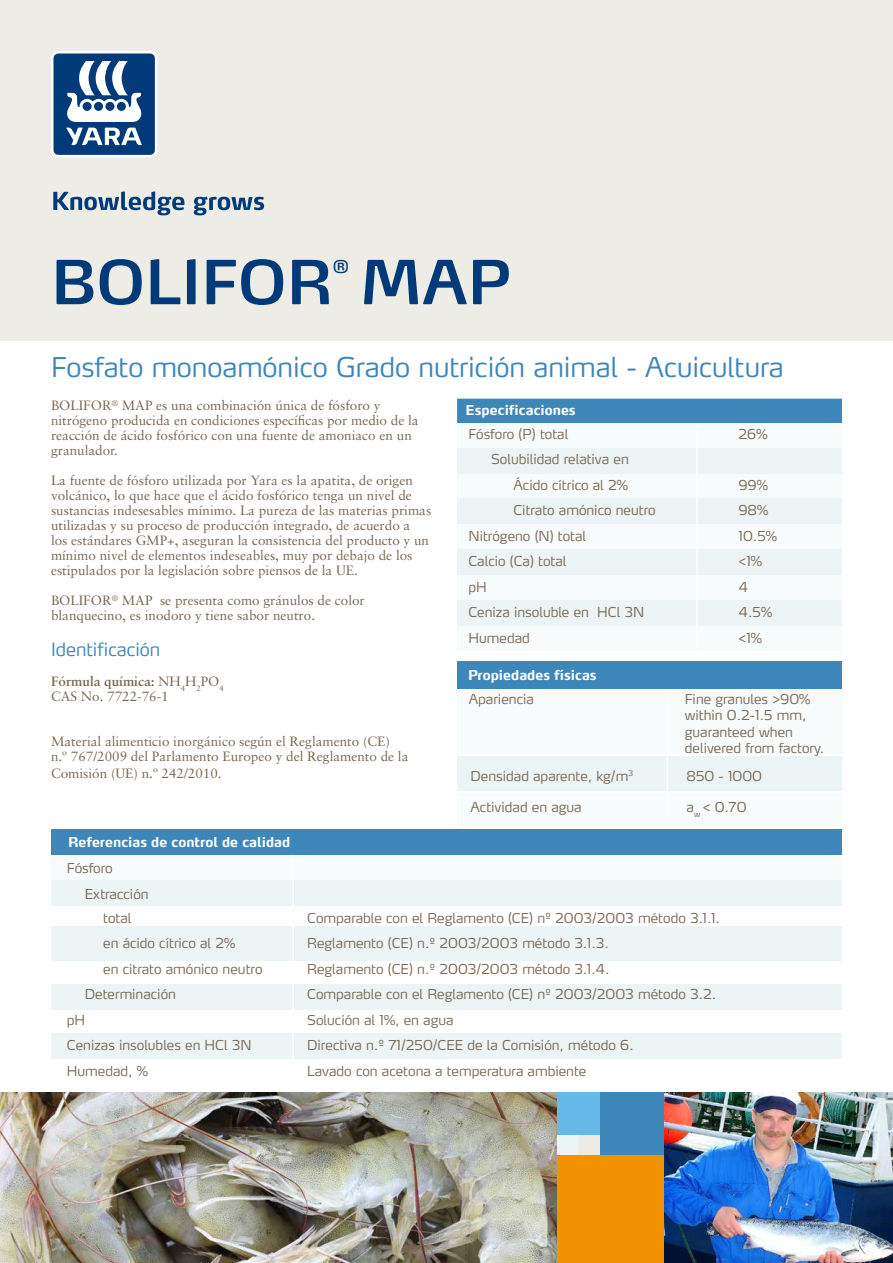
<style>
.page{position:relative;width:893px;height:1263px;background:#fff}
.page>*{position:absolute;margin:0;border:0;box-sizing:border-box;transform-origin:0 0}
.t1{font:600 60px "Yara Max LF";color:#003a78}
.t2{font:300 27px "Yara Max LF";color:#3e87bb}
.t3{font:300 18px "Yara Max LF";color:#3e87bb}
.t4{font:600 17.55px "Yara Max LF";color:#003a78}
.t5{font:13.5px/15px "Sabon LT Pro";color:#796956}
.t6{font:300 13.5px/16.2px "Yara Max LF";color:#796956}
.t7{font:700 13.5px "Yara Max LF";color:#fff}
.t8{font:700 13.5px "Sabon LT Pro";color:#796956}
.s1{font-weight:400}
</style>
<div class="page">
<div style="left:0;top:0;width:893px;height:340px;background:#edece5"></div>
<svg style="left:53px;top:191px;width:211px;height:24px"></svg>
<svg style="left:51px;top:51px;width:106px;height:106px;background:#597fa7"></svg>
<img style="left:0;top:1092px;width:558px;height:171px">
<img style="left:664px;top:1092px;width:229px;height:171px">
<div style="left:457px;top:399px;width:385px;height:25px;background:#3e87bb;border:2px solid #3e87bb"></div>
<div style="left:457px;top:424px;width:385px;height:25px;background:#f8fbfb"></div>
<div style="left:457px;top:474px;width:385px;height:25px;background:#f8fbfb"></div>
<div style="left:457px;top:524px;width:385px;height:25px;background:#f8fbfb"></div>
<div style="left:457px;top:575px;width:385px;height:25px;background:#f8fbfb"></div>
<div style="left:457px;top:625px;width:384px;height:26px;background:#f8fbfb"></div>
<div style="left:457px;top:448px;width:385px;height:26px;background:#edf4f5"></div>
<div style="left:457px;top:498px;width:385px;height:26px;background:#edf4f5"></div>
<div style="left:457px;top:549px;width:385px;height:26px;background:#edf4f5"></div>
<div style="left:457px;top:600px;width:385px;height:25px;background:#edf4f5"></div>
<hr style="left:696px;top:424px;width:2px;height:227px;background:#fff">
<div style="left:558px;top:1135px;width:21px;height:21px;background:#edf4f5"></div>
<div style="left:579px;top:1135px;width:21px;height:21px;background:#edece5"></div>
<div style="left:558px;top:1092px;width:42px;height:43px;background:#67b9e8"></div>
<div style="left:600px;top:1092px;width:64px;height:64px;background:#3e87bb"></div>
<div style="left:558px;top:1156px;width:106px;height:107px;background:#f39200"></div>
<div style="left:51px;top:855px;width:790px;height:25px;background:#f8fbfb"></div>
<div style="left:51px;top:829px;width:790px;height:26px;background:#3e87bb"></div>
<div style="left:51px;top:880px;width:791px;height:25px;background:#edf4f5"></div>
<div style="left:51px;top:926px;width:791px;height:35px;background:#edf4f5"></div>
<div style="left:51px;top:984px;width:790px;height:25px;background:#edf4f5"></div>
<div style="left:51px;top:1033px;width:790px;height:25px;background:#edf4f5"></div>
<hr style="left:292px;top:855px;width:2px;height:235px;background:#fff">
<div style="left:457px;top:685px;width:386px;height:69px;background:#f8fbfb"></div>
<div style="left:457px;top:793px;width:385px;height:33px;background:#f8fbfb"></div>
<div style="left:457px;top:756px;width:385px;height:35px;background:#edf4f5"></div>
<hr style="left:667px;top:675px;width:1px;height:148px;background:#fff">
<div style="left:457px;top:661px;width:385px;height:28px;background:#3e87bb"></div>
<p class="t1" style="left:51px;top:245px;width:283px">BOLIFOR</p>
<p class="t4" style="left:333px;top:256px;width:18px">®</p>
<p class="t1" style="left:360px;top:245px;width:152px">MAP</p>
<p class="t2" style="left:51px;top:351px;width:734px">Fosfato monoamónico Grado nutrición animal - Acuicultura</p>
<p class="t5" style="left:51px;top:397px;width:369px">BOLIFOR<sup>®</sup> MAP es una combinación única de fósforo y nitrógeno producida en condiciones específicas por medio de la reacción de ácido fosfórico con una fuente de amoniaco en un granulador.</p>
<p class="t5" style="left:51px;top:472px;width:382px">La fuente de fósforo utilizada por Yara es la apatita, de origen volcánico, lo que hace que el ácido fosfórico tenga un nivel de sustancias indesesables mínimo. La pureza de las materias primas utilizadas y su proceso de producción integrado, de acuerdo a<br>los estándares GMP+, aseguran la consistencia del producto y un mínimo nivel de elementos indeseables, muy por debajo de los estipulados por la legislación sobre piensos de la UE.</p>
<p class="t5" style="left:51px;top:592px;width:315px">BOLIFOR<sup>®</sup> MAP se presenta como gránulos de color blanquecino, es inodoro y tiene sabor neutro.</p>
<p class="t3" style="left:51px;top:638px;width:111px">Identificación</p>
<p class="t8" style="left:51px;top:673px;width:174px">Fórmula química: <span class="s1">NH</span><sub>4</sub><span class="s1">H</span><sub>2</sub><span class="s1">PO</span><sub>4</sub></p>
<p class="t5" style="left:51px;top:688px;width:119px">CAS No. 7722-76-1</p>
<p class="t5" style="left:51px;top:733px;width:359px">Material alimenticio inorgánico según el Reglamento (CE) n.º 767/2009 del Parlamento Europeo y del Reglamento de la</p>
<p class="t5" style="left:51px;top:765px;width:172px">Comisión (UE) n.º 242/2010.</p>
<p class="t7" style="left:68px;top:834px;width:224px">Referencias de control de calidad</p>
<p class="t7" style="left:466px;top:401px;width:112px">Especificaciones</p>
<p class="t6" style="left:468px;top:425px;width:101px">Fósforo (P) total</p>
<p class="t6" style="left:738px;top:425px;width:30px">26%</p>
<p class="t6" style="left:491px;top:451px;width:139px">Solubilidad relativa en</p>
<p class="t6" style="left:513px;top:476px;width:116px">Ácido cítrico al 2%</p>
<p class="t6" style="left:738px;top:476px;width:31px">99%</p>
<p class="t6" style="left:513px;top:502px;width:144px">Citrato amónico neutro</p>
<p class="t6" style="left:738px;top:502px;width:31px">98%</p>
<p class="t6" style="left:468px;top:527px;width:119px">Nitrógeno (N) total</p>
<p class="t6" style="left:738px;top:527px;width:40px">10.5%</p>
<p class="t6" style="left:468px;top:553px;width:100px">Calcio (Ca) total</p>
<p class="t6" style="left:738px;top:553px;width:25px">&lt;1%</p>
<p class="t6" style="left:468px;top:578px;width:20px">pH</p>
<p class="t6" style="left:738px;top:578px;width:11px">4</p>
<p class="t6" style="left:468px;top:604px;width:177px">Ceniza insoluble en HCl 3N</p>
<p class="t6" style="left:738px;top:604px;width:35px">4.5%</p>
<p class="t6" style="left:468px;top:629px;width:63px">Humedad</p>
<p class="t6" style="left:738px;top:629px;width:25px">&lt;1%</p>
<p class="t7" style="left:468px;top:667px;width:130px">Propiedades físicas</p>
<p class="t6" style="left:469px;top:691px;width:67px">Apariencia</p>
<p class="t6" style="left:685px;top:691px;width:141px">Fine granules &gt;90% within 0.2-1.5 mm, guaranteed when delivered from factory.</p>
<p class="t6" style="left:471px;top:767px;width:164px">Densidad aparente, kg/m<sup>3</sup></p>
<p class="t6" style="left:687px;top:767px;width:77px">850 - 1000</p>
<p class="t6" style="left:471px;top:799px;width:113px">Actividad en agua</p>
<p class="t6" style="left:687px;top:799px;width:61px">a<sub>w</sub> &lt; 0.70</p>
<p class="t6" style="left:67px;top:860px;width:47px">Fósforo</p>
<p class="t6" style="left:85px;top:885px;width:65px">Extracción</p>
<p class="t6" style="left:103px;top:909px;width:30px">total</p>
<p class="t6" style="left:307px;top:909px;width:414px">Comparable con el Reglamento (CE) nº 2003/2003 método 3.1.1.</p>
<p class="t6" style="left:103px;top:935px;width:133px">en ácido cítrico al 2%</p>
<p class="t6" style="left:307px;top:935px;width:303px">Reglamento (CE) n.º 2003/2003 método 3.1.3.</p>
<p class="t6" style="left:103px;top:960px;width:161px">en citrato amónico neutro</p>
<p class="t6" style="left:307px;top:960px;width:304px">Reglamento (CE) n.º 2003/2003 método 3.1.4.</p>
<p class="t6" style="left:85px;top:986px;width:93px">Determinación</p>
<p class="t6" style="left:307px;top:986px;width:410px">Comparable con el Reglamento (CE) nº 2003/2003 método 3.2.</p>
<p class="t6" style="left:67px;top:1011px;width:20px">pH</p>
<p class="t6" style="left:307px;top:1011px;width:148px">Solución al 1%, en agua</p>
<p class="t6" style="left:67px;top:1037px;width:186px">Cenizas insolubles en HCl 3N</p>
<p class="t6" style="left:307px;top:1037px;width:328px">Directiva n.º 71/250/CEE de la Comisión, método 6.</p>
<p class="t6" style="left:67px;top:1062px;width:83px">Humedad, %</p>
<p class="t6" style="left:307px;top:1062px;width:281px">Lavado con acetona a temperatura ambiente</p>
</div>
